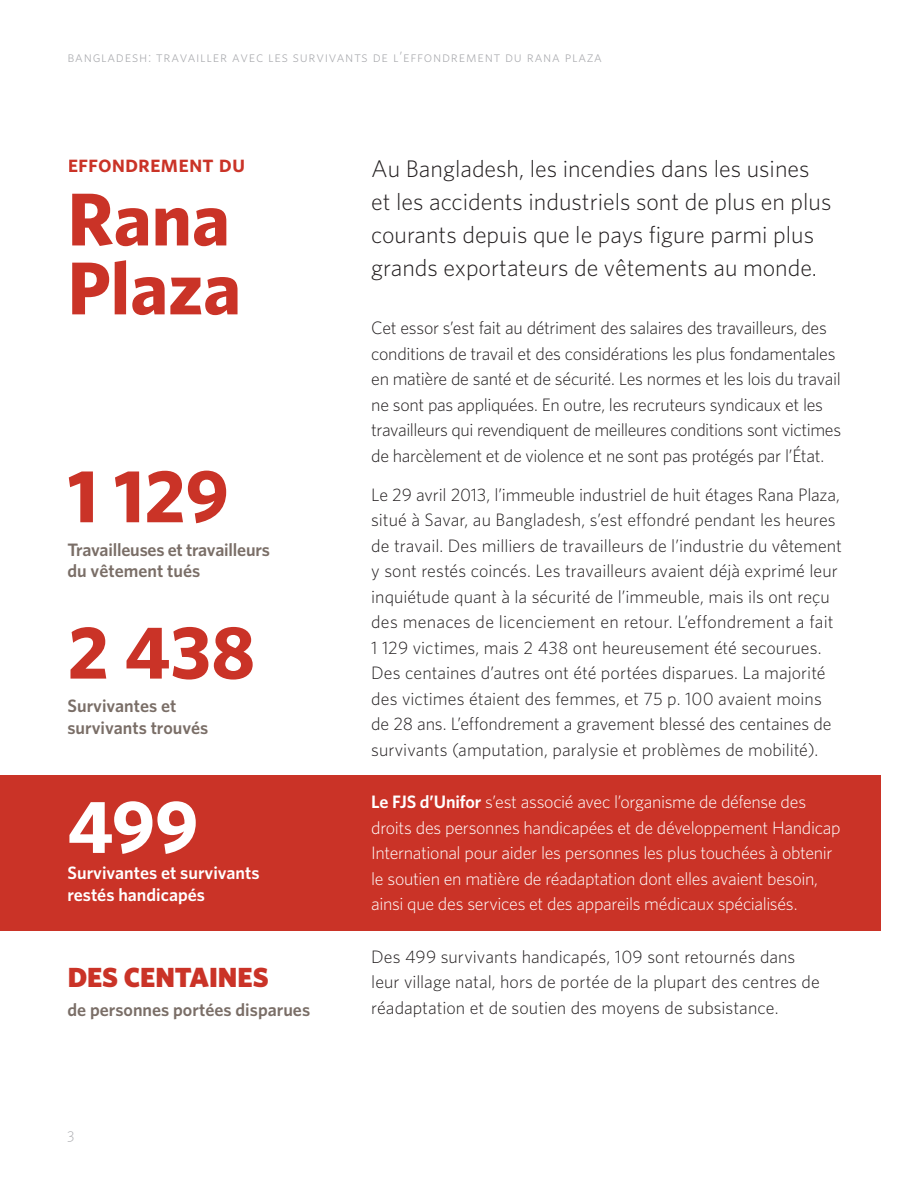
<style>
.page{position:relative;width:918px;height:1188px;background:#fff}
.page>*{position:absolute;margin:0;border:0;box-sizing:border-box;transform-origin:0 0}
.t1{font:700 75px/68.8px "Whitney";color:#ca3327}
.t2{font:700 75px "Whitney";color:#fff}
.t3{font:900 27.75px "Whitney";color:#ca3327}
.Intro_Paragraph{font:300 24px/33px "Whitney";color:#231f20}
.t4{font:24px "Whitney Semibold SC";color:#ca3327}
.Body_Copy{font:300 18px/25.5px "Whitney";letter-spacing:-.005em;color:#231f20}
.Body_Copy-2{font:300 18px/25.5px "Whitney";letter-spacing:-.015em;color:#fff}
.t5{font:600 18px/21.6px "Whitney";color:#7a6e67}
.t6{font:600 18px/21.6px "Whitney";color:#fff}
.t7{font:15px "Whitney Light SC";letter-spacing:.05em;color:#a8a9ad}
.s1{font-weight:600}
</style>
<div class="page">
<div style="left:0;top:775px;width:881px;height:156px;background:#ca3327"></div>
<p class="t7" style="left:68px;top:48px;width:536px">bangladesh: travailler avec les survivants de l’effondrement du rana plaza</p>
<h3 class="t4" style="left:68px;top:150px;width:179px">effondrement du</h3>
<h1 class="t1" style="left:68px;top:183px;width:175px">Rana<br>Plaza</h1>
<h1 class="t1" style="left:68px;top:460px;width:163px">1 129</h1>
<p class="t5" style="left:68px;top:538px;width:204px">Travailleuses et travailleurs du vêtement tués</p>
<h1 class="t1" style="left:68px;top:616px;width:189px">2 438</h1>
<p class="t5" style="left:68px;top:695px;width:142px">Survivantes et survivants trouvés</p>
<p class="t2" style="left:68px;top:781px;width:132px">499</p>
<p class="t6" style="left:68px;top:861px;width:194px">Survivantes et survivants restés handicapés</p>
<h2 class="t3" style="left:68px;top:961px;width:203px">DES CENTAINES</h2>
<p class="t5" style="left:68px;top:998px;width:244px">de personnes portées disparues</p>
<p class="t7" style="left:68px;top:1126px;width:8px">3</p>
<p class="Intro_Paragraph" style="left:371px;top:152px;width:462px">Au Bangladesh, les incendies dans les usines et les accidents industriels sont de plus en plus courants depuis que le pays figure parmi plus grands exportateurs de vêtements au monde.</p>
<p class="Body_Copy" style="left:371px;top:315px;width:471px">Cet essor s’est fait au détriment des salaires des travailleurs, des conditions de travail et des considérations les plus fondamentales en matière de santé et de sécurité. Les normes et les lois du travail ne sont pas appliquées. En outre, les recruteurs syndicaux et les travailleurs qui revendiquent de meilleures conditions sont victimes de harcèlement et de violence et ne sont pas protégés par l’État.</p>
<p class="Body_Copy" style="left:371px;top:481px;width:472px">Le 29 avril 2013, l’immeuble industriel de huit étages Rana Plaza, situé à Savar, au Bangladesh, s’est effondré pendant les heures de travail. Des milliers de travailleurs de l’industrie du vêtement y sont restés coincés. Les travailleurs avaient déjà exprimé leur inquiétude quant à la sécurité de l’immeuble, mais ils ont reçu des menaces de licenciement en retour. L’effondrement a fait 1 129 victimes, mais 2 438 ont heureusement été secourues.<br>Des centaines d’autres ont été portées disparues. La majorité des victimes étaient des femmes, et 75 p. 100 avaient moins de 28 ans. L’effondrement a gravement blessé des centaines de survivants (amputation, paralysie et problèmes de mobilité).</p>
<p class="Body_Copy-2" style="left:371px;top:789px;width:471px"><span class="s1">Le FJS d’Unifor</span> s’est associé avec l’organisme de défense des droits des personnes handicapées et de développement Handicap International pour aider les personnes les plus touchées à obtenir le soutien en matière de réadaptation dont elles avaient besoin, ainsi que des services et des appareils médicaux spécialisés.</p>
<p class="Body_Copy" style="left:371px;top:943px;width:450px">Des 499 survivants handicapés, 109 sont retournés dans leur village natal, hors de portée de la plupart des centres de réadaptation et de soutien des moyens de subsistance.</p>
</div>
